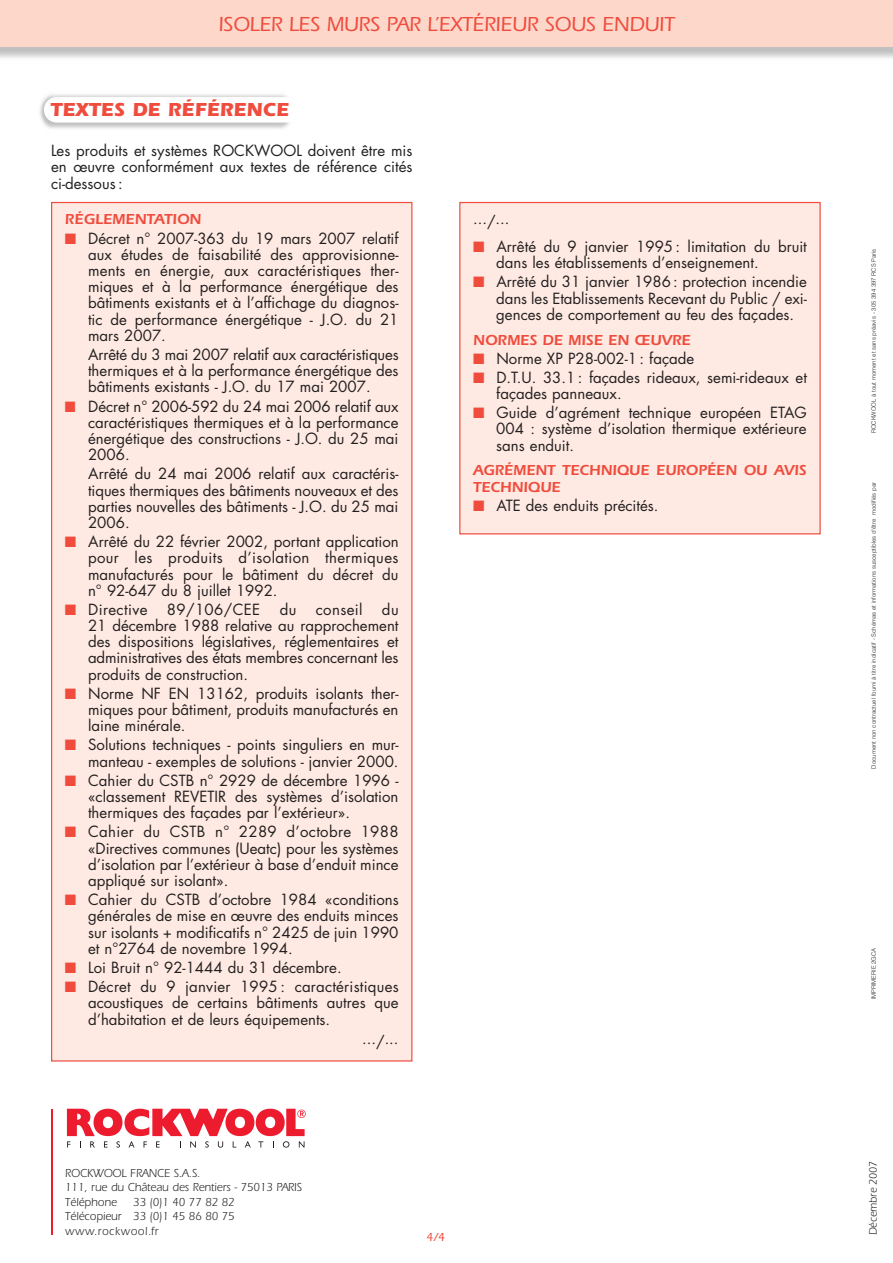
<style>
.page{position:relative;width:893px;height:1263px;background:#fff}
.page>*{position:absolute;margin:0;border:0;box-sizing:border-box;transform-origin:0 0}
.t1{font:500 21px "Itc Eras";letter-spacing:-.01em;color:#f04c3e}
.t2{font:700 19.5px "Itc Eras";color:#f04c3e}
.t3{font:15px/16.2px "Futura";color:#231f20;text-align:justify}
.t4{font:600 15px/16.2px "Itc Eras";color:#f04c3e}
.t5{font:15px "Futura";letter-spacing:.025em;color:#231f20}
.t6{font:12px/14.4px "Itc Eras";color:#231f20;scale:.95 1}
.t7{font:500 12px "Itc Eras";color:#f04c3e}
.t8{font:11.25px "Itc Eras";color:#231f20;scale:.95 1}
.t9{font:300 6px "Helvetica";letter-spacing:-.005em;color:#231f20}
.s1{color:#f04c3e}
</style>
<div class="page">
<div style="left:0;top:0;width:893px;height:47px;background:#fdd8ca"></div>
<svg style="left:67px;top:1109px;width:239px;height:38px"></svg>
<hr style="left:51px;top:1109px;width:2px;height:125px;background:#ed1b2e">
<img style="left:40px;top:94px;width:250px;height:35px">
<div style="left:44px;top:97px;width:307px;height:26px;background:#fff;border-radius:13px"></div>
<div style="left:52px;top:203px;width:359px;height:857px;background:#feeae2"></div>
<div style="left:460px;top:203px;width:359px;height:330px;background:#feeae2"></div>
<div style="left:459px;top:202px;width:362px;height:332px;border:1px solid #f04c3e"></div>
<h1 class="t1" style="left:218px;top:17px;width:458px">ISOLER LES MURS PAR L’EXTÉRIEUR SOUS ENDUIT</h1>
<h2 class="t2" style="left:51px;top:103px;width:240px">TEXTES DE RÉFÉRENCE</h2>
<p class="t3" style="left:51px;top:143px;width:363px">Les produits et systèmes ROCKWOOL doivent être mis en œuvre conformément aux textes de référence cités ci-dessous :</p>
<p class="t4" style="left:65px;top:213px;width:138px">RÉGLEMENTATION</p>
<p class="t3" style="left:88px;top:231px;width:312px;text-indent:-23px"><span class="s1">■</span> Décret n° 2007-363 du 19 mars 2007 relatif aux études de faisabilité des approvisionne&shy;ments en énergie, aux caractéristiques ther&shy;miques et à la performance énergétique des bâtiments existants et à l’affichage du diagnos&shy;tic de performance énergétique - J.O. du 21 mars 2007.</p>
<p class="t3" style="left:88px;top:348px;width:312px">Arrêté du 3 mai 2007 relatif aux caractéristiques thermiques et à la performance énergétique des bâtiments existants - J.O. du 17 mai 2007.</p>
<p class="t3" style="left:88px;top:399px;width:312px;text-indent:-23px"><span class="s1">■</span> Décret n° 2006-592 du 24 mai 2006 relatif aux caractéristiques thermiques et à la performance énergétique des constructions - J.O. du 25 mai 2006.</p>
<p class="t3" style="left:88px;top:467px;width:312px">Arrêté du 24 mai 2006 relatif aux caractéris&shy;tiques thermiques des bâtiments nouveaux et des parties nouvelles des bâtiments - J.O. du 25 mai 2006.</p>
<p class="t3" style="left:88px;top:535px;width:312px;text-indent:-23px"><span class="s1">■</span> Arrêté du 22 février 2002, portant application pour les produits d’isolation thermiques manufacturés pour le bâtiment du décret du n° 92-647 du 8 juillet 1992.</p>
<p class="t5" style="left:65px;top:602px;width:84px"><span class="s1">■</span> Directive</p>
<p class="t3" style="left:167px;top:602px;width:95px">89/106/CEE</p>
<p class="t3" style="left:280px;top:602px;width:18px">du</p>
<p class="t5" style="left:316px;top:602px;width:48px">conseil</p>
<p class="t3" style="left:88px;top:602px;width:312px;text-indent:294px">du 21 décembre 1988 relative au rapprochement des dispositions législatives, réglementaires et administratives des états membres concernant les produits de construction.</p>
<p class="t3" style="left:88px;top:686px;width:312px;text-indent:-23px"><span class="s1">■</span> Norme NF EN 13162, produits isolants ther&shy;miques pour bâtiment, produits manufacturés en laine minérale.</p>
<p class="t3" style="left:65px;top:738px;width:335px;text-align:right"><span class="s1">■</span> Solutions techniques - points singuliers en mur&shy;manteau - exemples de solutions - janvier 2000.</p>
<p class="t3" style="left:88px;top:773px;width:312px;text-indent:-23px"><span class="s1">■</span> Cahier du CSTB n° 2929 de décembre 1996 - «classement REVETIR des systèmes d’isolation thermiques des façades par l’extérieur».</p>
<p class="t3" style="left:88px;top:825px;width:312px;text-indent:-23px"><span class="s1">■</span> Cahier du CSTB n° 2289 d’octobre 1988 «Directives communes (Ueatc) pour les systèmes d’isolation par l’extérieur à base d’enduit mince appliqué sur isolant».</p>
<p class="t3" style="left:88px;top:893px;width:312px;text-indent:-23px"><span class="s1">■</span> Cahier du CSTB d’octobre 1984 «conditions générales de mise en œuvre des enduits minces sur isolants + modificatifs n° 2425 de juin 1990 et n°2764 de novembre 1994.</p>
<p class="t3" style="left:65px;top:961px;width:278px"><span class="s1">■</span> Loi Bruit n° 92-1444 du 31 décembre.</p>
<p class="t3" style="left:88px;top:980px;width:312px;text-indent:-23px"><span class="s1">■</span> Décret du 9 janvier 1995 : caractéristiques acoustiques de certains bâtiments autres que d’habitation et de leurs équipements.</p>
<p class="t3" style="left:362px;top:1031px;width:38px">.../...</p>
<p class="t3" style="left:473px;top:212px;width:38px">.../...</p>
<p class="t3" style="left:496px;top:240px;width:312px;text-indent:-23px"><span class="s1">■</span> Arrêté du 9 janvier 1995 : limitation du bruit dans les établissements d’enseignement.</p>
<p class="t3" style="left:496px;top:275px;width:312px;text-indent:-23px"><span class="s1">■</span> Arrêté du 31 janvier 1986 : protection incendie dans les Etablissements Recevant du Public / exi&shy;gences de comportement au feu des façades.</p>
<p class="t4" style="left:473px;top:333px;width:219px">NORMES DE MISE EN ŒUVRE</p>
<p class="t3" style="left:473px;top:351px;width:223px"><span class="s1">■</span> Norme XP P28-002-1 : façade</p>
<p class="t3" style="left:496px;top:371px;width:312px;text-indent:-23px"><span class="s1">■</span> D.T.U. 33.1 : façades rideaux, semi-rideaux et façades panneaux.</p>
<p class="t3" style="left:496px;top:406px;width:312px;text-indent:-23px"><span class="s1">■</span> Guide d’agrément technique européen ETAG 004 : système d’isolation thermique extérieure sans enduit.</p>
<p class="t4" style="left:473px;top:464px;width:335px">AGRÉMENT TECHNIQUE EUROPÉEN OU AVIS<br>TECHNIQUE</p>
<p class="t3" style="left:473px;top:498px;width:187px"><span class="s1">■</span> ATE des enduits précités.</p>
<p class="t6" style="left:65px;top:1167px;width:251px">ROCKWOOL FRANCE S.A.S.<br>111, rue du Château des Rentiers - 75013 PARIS<br>Téléphone</p>
<p class="t6" style="left:65px;top:1196px;width:180px;text-align:justify;text-indent:68px">33 (0)1 40 77 82 82<br>Télécopieur 33 (0)1 45 86 80 75 www.rockwool.fr</p>
<p class="t7" style="left:426px;top:1233px;width:20px">4/4</p>
<p class="t9" style="left:871px;top:433px;width:186px;rotate:-90deg">ROCKWOOL à tout moment et sans préavis - 305 394 397 RCS Paris</p>
<p class="t9" style="left:871px;top:769px;width:288px;rotate:-90deg">Document non contractuel fourni à titre indicatif - Schémas et informations susceptibles d'être modifiés par</p>
<p class="t9" style="left:871px;top:999px;width:53px;rotate:-90deg">IMPRIMERIE 2GCA</p>
<p class="t8" style="left:869px;top:1235px;width:80px;rotate:-90deg">Décembre 2007</p>
</div>
